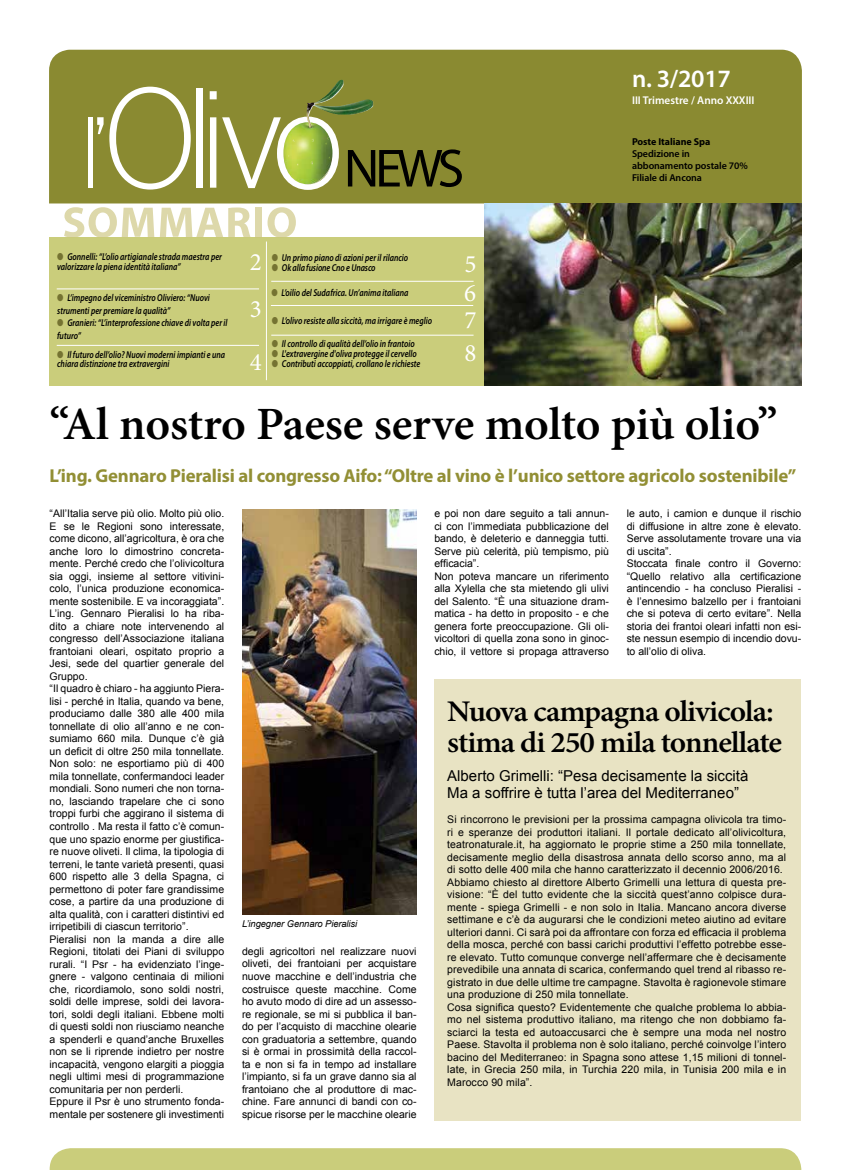
<style>
.page{position:relative;width:851px;height:1170px;background:#fff}
.page>*{position:absolute;margin:0;border:0;box-sizing:border-box;transform-origin:0 0}
.t1{font:600 46.25px "Minion Pro";letter-spacing:-.005em;color:#000}
.t2{font:600 30px/31.2px "Minion Pro";letter-spacing:-.03em;color:#000;scale:1.05 1}
.t3{font:600 25px "Myriad Pro";color:#fff}
.t4{font:25px/33.6px "Minion Pro";color:#fff}
.t5{font:700 18.75px "Myriad Pro";letter-spacing:-.01em;color:#928f35}
.t6{font:15px/17.5px "Arial";color:#000}
.t7{font:600 11.25px "Myriad Pro";color:#fff}
.t8{font:10.5px/12.5px "Arial";color:#000}
.t9{font:italic 600 10px/9.6px "Myriad Pro";color:#000;scale:.8 1}
.t10{font:600 10px/12px "Myriad Pro";letter-spacing:-.005em;color:#000}
.t11{font:700 10px "Myriad Pro";letter-spacing:-.005em;color:#000}
.t12{font:italic 9.38px "Arial";letter-spacing:-.01em;color:#000}
.s1{color:#757332}
</style>
<div class="page">
<div style="left:49px;top:237px;width:439px;height:148px;background:#cacd7b"></div>
<div style="left:49px;top:50px;width:752px;height:153px;background:#8a8a31"></div>
<svg style="left:348px;top:149px;width:114px;height:38px;background:#52521d"></svg>
<img style="left:339px;top:99px;width:34px;height:16px">
<img style="left:311px;top:80px;width:32px;height:24px">
<div style="left:88px;top:117px;width:5px;height:71px;background:#fff"></div>
<svg style="left:97px;top:87px;width:94px;height:102px"></svg>
<div style="left:197px;top:88px;width:6px;height:100px;background:#fff"></div>
<svg style="left:210px;top:91px;width:129px;height:99px"></svg>
<img style="left:484px;top:203px;width:317px;height:182px">
<svg style="left:64px;top:207px;width:90px;height:30px"></svg>
<svg style="left:160px;top:207px;width:136px;height:30px"></svg>
<div style="left:50px;top:1148px;width:751px;height:21px;background:#cacd7b"></div>
<hr style="left:57px;top:345px;width:202px;height:1px;background:#fff">
<hr style="left:271px;top:281px;width:202px;height:1px;background:#fff">
<hr style="left:271px;top:335px;width:202px;height:1px;background:#fff">
<hr style="left:57px;top:288px;width:202px;height:1px;background:#fff">
<hr style="left:271px;top:305px;width:202px;height:1px;background:#fff">
<hr style="left:266px;top:241px;width:1px;height:139px;background:#fff">
<div style="left:434px;top:679px;width:367px;height:441px;background:#e8e3c3"></div>
<img style="left:242px;top:509px;width:174px;height:405px">
<h3 class="t3" style="left:632px;top:63px;width:100px">n. 3/2017</h3>
<p class="t7" style="left:632px;top:93px;width:124px">III Trimestre / Anno XXXIII</p>
<p class="t11" style="left:632px;top:135px;width:80px">Poste Italiane Spa</p>
<p class="t10" style="left:632px;top:147px;width:117px">Spedizione in abbonamento postale 70%<br>Filiale di Ancona</p>
<p class="t9" style="left:57px;top:252px;width:207px"><span class="s1">●</span> Gonnelli: “L’olio artigianale strada maestra per valorizzare la piena identità italiana”</p>
<h3 class="t4" style="left:250px;top:246px;width:14px">2</h3>
<p class="t9" style="left:272px;top:253px;width:172px"><span class="s1">●</span> Un primo piano di azioni per il rilancio</p>
<p class="t9" style="left:272px;top:262px;width:131px"><span class="s1">●</span> Ok alla fusione Cno e Unasco</p>
<p class="t9" style="left:57px;top:291px;width:192px;line-height:12.5px"><span class="s1">●</span> L’impegno del viceministro Oliviero: “Nuovi strumenti per premiare la qualità”</p>
<p class="t9" style="left:57px;top:316px;width:214px;line-height:12.5px"><span class="s1">●</span> Granieri: “L’interprofessione chiave di volta per il futuro”</p>
<p class="t9" style="left:57px;top:349px;width:212px"><span class="s1">●</span> Il futuro dell’olio? Nuovi moderni impianti e una chiara distinzione tra extravergini</p>
<h3 class="t4" style="left:250px;top:293px;width:14px">3</h3>
<h3 class="t4" style="left:250px;top:345px;width:14px">4</h3>
<p class="t9" style="left:271px;top:287px;width:173px"><span class="s1">●</span> L’oilio del Sudafrica. Un’anima italiana</p>
<p class="t9" style="left:272px;top:315px;width:202px"><span class="s1">●</span> L’olivo resiste alla siccità, ma irrigare è meglio</p>
<p class="t9" style="left:272px;top:339px;width:180px"><span class="s1">●</span> Il controllo di qualità dell’olio in frantoio</p>
<p class="t9" style="left:272px;top:348px;width:183px"><span class="s1">●</span> L'extravergine d'oliva protegge il cervello</p>
<p class="t9" style="left:272px;top:358px;width:187px"><span class="s1">●</span> Contributi accoppiati, crollano le richieste</p>
<h3 class="t4" style="left:464px;top:247px;width:14px">5</h3>
<h3 class="t4" style="left:464px;top:303px;width:14px">7<br>8</h3>
<h3 class="t4" style="left:464px;top:276px;width:14px">6</h3>
<h1 class="t1" style="left:50px;top:392px;width:729px">“Al nostro Paese serve molto più olio”</h1>
<h3 class="t5" style="left:50px;top:463px;width:748px">L’ing. Gennaro Pieralisi al congresso Aifo: “Oltre al vino è l’unico settore agricolo sostenibile”</h3>
<p class="t8" style="left:50px;top:507px;width:176px">“All’Italia serve più olio. Molto più olio.<br>E se le Regioni sono interessate, come dicono, all’agricoltura, è ora che anche loro lo dimostrino concreta&shy;mente. Perché credo che l’olivicoltura sia oggi, insieme al settore vitivini&shy;colo, l’unica produzione economica&shy;mente sostenibile. E va incoraggiata”.<br>L’ing. Gennaro Pieralisi lo ha riba&shy;dito a chiare note intervenendo al congresso dell’Associazione italiana frantoiani oleari, ospitato proprio a Jesi, sede del quartier generale del Gruppo.<br>“Il quadro è chiaro - ha aggiunto Piera&shy;lisi - perché in Italia, quando va bene, produciamo dalle 380 alle 400 mila tonnellate di olio all’anno e ne con&shy;sumiamo 660 mila. Dunque c’è già un deficit di oltre 250 mila tonnellate.<br>Non solo: ne esportiamo più di 400 mila tonnellate, confermandoci leader mondiali. Sono numeri che non torna&shy;no, lasciando trapelare che ci sono troppi furbi che aggirano il sistema di controllo . Ma resta il fatto c’è comun&shy;que uno spazio enorme per giustifica&shy;re nuove oliveti. Il clima, la tipologia di terreni, le tante varietà presenti, quasi 600 rispetto alle 3 della Spagna, ci permettono di poter fare grandissime cose, a partire da una produzione di alta qualità, con i caratteri distintivi ed irripetibili di ciascun territorio”.<br>Pieralisi non la manda a dire alle Regioni, titolati dei Piani di sviluppo rurali. “I Psr - ha evidenziato l’inge&shy;gnere - valgono centinaia di milioni che, ricordiamolo, sono soldi nostri, soldi delle imprese, soldi dei lavora&shy;tori, soldi degli italiani. Ebbene molti di questi soldi non riusciamo neanche a spenderli e quand’anche Bruxelles non se li riprende indietro per nostre incapacità, vengono elargiti a pioggia negli ultimi mesi di programmazione comunitaria per non perderli.<br>Eppure il Psr è uno strumento fonda&shy;mentale per sostenere gli investimenti</p>
<p class="t8" style="left:434px;top:507px;width:176px">e poi non dare seguito a tali annun&shy;ci con l’immediata pubblicazione del bando, è deleterio e danneggia tutti.<br>Serve più celerità, più tempismo, più efficacia”.<br>Non poteva mancare un riferimento alla Xylella che sta mietendo gli ulivi del Salento. “È una situazione dram&shy;matica - ha detto in proposito - e che genera forte preoccupazione. Gli oli&shy;vicoltori di quella zona sono in ginoc&shy;chio, il vettore si propaga attraverso</p>
<p class="t8" style="left:626px;top:507px;width:176px">le auto, i camion e dunque il rischio di diffusione in altre zone è elevato.<br>Serve assolutamente trovare una via di uscita”.<br>Stoccata finale contro il Governo: “Quello relativo alla certificazione antincendio - ha concluso Pieralisi - è l’ennesimo balzello per i frantoiani che si poteva di certo evitare”. Nella storia dei frantoi oleari infatti non esi&shy;ste nessun esempio di incendio dovu&shy;to all’olio di oliva.</p>
<h2 class="t2" style="left:447px;top:695px;width:320px">Nuova campagna olivicola: stima di 250 mila tonnellate</h2>
<h3 class="t6" style="left:447px;top:766px;width:302px">Alberto Grimelli: “Pesa decisamente la siccità<br>Ma a soffrire è tutta l’area del Mediterraneo”</h3>
<p class="t8" style="left:447px;top:813px;width:340px">Si rincorrono le previsioni per la prossima campagna olivicola tra timo&shy;ri e speranze dei produttori italiani. Il portale dedicato all’olivicoltura, teatronaturale.it, ha aggiornato le proprie stime a 250 mila tonnellate, decisamente meglio della disastrosa annata dello scorso anno, ma al di sotto delle 400 mila che hanno caratterizzato il decennio 2006/2016.<br>Abbiamo chiesto al direttore Alberto Grimelli una lettura di questa pre&shy;visione: “È del tutto evidente che la siccità quest’anno colpisce dura&shy;mente - spiega Grimelli - e non solo in Italia. Mancano ancora diverse settimane e c’è da augurarsi che le condizioni meteo aiutino ad evitare ulteriori danni. Ci sarà poi da affrontare con forza ed efficacia il problema della mosca, perché con bassi carichi produttivi l’effetto potrebbe esse&shy;re elevato. Tutto comunque converge nell’affermare che è decisamente prevedibile una annata di scarica, confermando quel trend al ribasso re&shy;gistrato in due delle ultime tre campagne. Stavolta è ragionevole stimare una produzione di 250 mila tonnellate.<br>Cosa significa questo? Evidentemente che qualche problema lo abbia&shy;mo nel sistema produttivo italiano, ma ritengo che non dobbiamo fa&shy;sciarci la testa ed autoaccusarci che è sempre una moda nel nostro Paese. Stavolta il problema non è solo italiano, perché coinvolge l’intero bacino del Mediterraneo: in Spagna sono attese 1,15 milioni di tonnel&shy;late, in Grecia 250 mila, in Turchia 220 mila, in Tunisia 200 mila e in Marocco 90 mila”.</p>
<p class="t12" style="left:242px;top:917px;width:117px">L’ingegner Gennaro Pieralisi</p>
<p class="t8" style="left:242px;top:945px;width:176px;text-align:justify">degli agricoltori nel realizzare nuovi oliveti, dei frantoiani per acquistare nuove macchine e dell’industria che costruisce queste macchine. Come ho avuto modo di dire ad un assesso&shy;re regionale, se mi si pubblica il ban&shy;do per l’acquisto di macchine olearie con graduatoria a settembre, quando si è ormai in prossimità della raccol&shy;ta e non si fa in tempo ad installare l’impianto, si fa un grave danno sia al frantoiano che al produttore di mac&shy;chine. Fare annunci di bandi con co&shy;spicue risorse per le macchine olearie</p>
</div>
